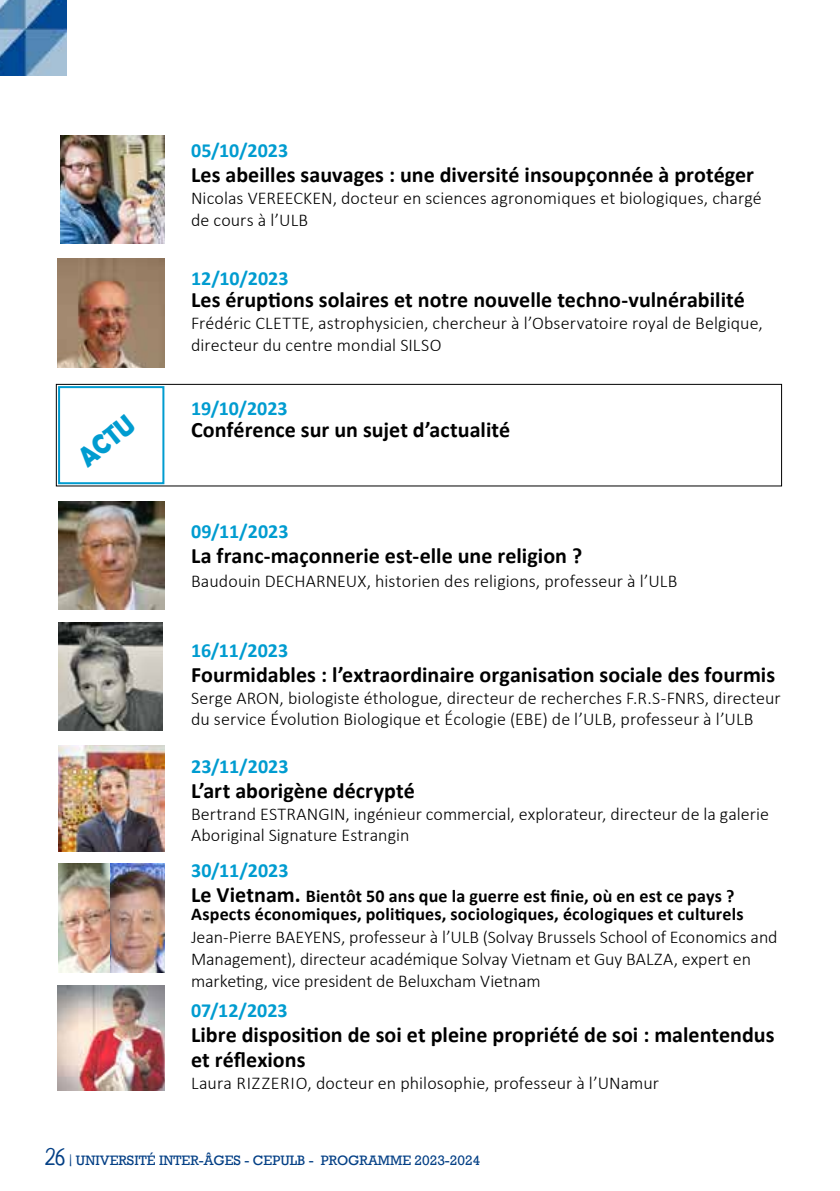
<style>
.page{position:relative;width:840px;height:1191px;background:#fff}
.page>*{position:absolute;margin:0;border:0;box-sizing:border-box;transform-origin:0 0}
.t1{font:700 28px "Berlin Sans FB Demi";color:#009cd0;scale:.9 1}
.t2{font:700 22px/25px "Calibri";letter-spacing:.005em;color:#000}
.t3{font:700 20px "Calibri";letter-spacing:.005em;color:#009cd0}
.t4{font:300 18px/22px "Calibri";letter-spacing:.005em;color:#000}
.t5{font:700 18px/18px "Calibri";letter-spacing:.01em;color:#000}
.t6{font:14px "Rockwell";color:#033f85}
.s1{font-size:22px}
.s2{font-family:"Neucha";font-size:24px}
.s3{font-family:"Neucha"}
</style>
<div class="page">
<img style="left:0;top:0;width:67px;height:75px">
<img style="left:58px;top:259px;width:106px;height:108px">
<img style="left:58px;top:501px;width:106px;height:108px">
<img style="left:58px;top:863px;width:107px;height:109px">
<img style="left:58px;top:622px;width:104px;height:109px">
<img style="left:58px;top:745px;width:106px;height:106px">
<img style="left:58px;top:985px;width:107px;height:106px">
<img style="left:60px;top:135px;width:104px;height:109px">
<div style="left:56px;top:384px;width:725px;height:102px;border:1px solid #000"></div>
<div style="left:58px;top:386px;width:106px;height:98px;border:2px solid #009cd0"></div>
<p class="t3" style="left:191px;top:136px;width:99px">05/10/2023</p>
<p class="t2" style="left:191px;top:162px;width:564px">Les abeilles sauvages : une diversité insoupçonnée à protéger</p>
<p class="t4" style="left:191px;top:187px;width:572px">Nicolas VEREECKEN, docteur en sciences agronomiques et biologiques, chargé de cours à l’ULB</p>
<h1 class="t1" style="left:72px;top:447px;width:72px;rotate:-39deg">ACTU</h1>
<p class="t3" style="left:191px;top:264px;width:99px">12/10/2023</p>
<p class="t2" style="left:191px;top:287px;width:555px">Les éruptions solaires et notre nouvelle techno-vulnérabilité</p>
<p class="t4" style="left:191px;top:312px;width:573px">Frédéric CLETTE, astrophysicien, chercheur à l’Observatoire royal de Belgique, directeur du centre mondial SILSO</p>
<p class="t3" style="left:191px;top:394px;width:98px">19/10/2023</p>
<p class="t2" style="left:191px;top:416px;width:320px">Conférence sur un sujet d’actualité</p>
<p class="t3" style="left:191px;top:517px;width:99px">09/11/2023</p>
<p class="t2" style="left:191px;top:542px;width:392px">La franc-maçonnerie est-elle une religion ?</p>
<p class="t4" style="left:191px;top:569px;width:487px">Baudouin DECHARNEUX, historien des religions, professeur à l’ULB</p>
<p class="t3" style="left:191px;top:636px;width:99px">16/11/2023</p>
<p class="t2" style="left:191px;top:662px;width:585px">Fourmidables : l’extraordinaire organisation sociale des fourmis</p>
<p class="t4" style="left:191px;top:686px;width:591px">Serge ARON, biologiste éthologue, directeur de recherches F.R.S-FNRS, directeur du service Évolution Biologique et Écologie (EBE) de l’ULB, professeur à l’ULB</p>
<p class="t3" style="left:191px;top:752px;width:99px">23/11/2023</p>
<p class="t2" style="left:191px;top:778px;width:225px">L’art aborigène décrypté</p>
<p class="t4" style="left:191px;top:802px;width:579px">Bertrand ESTRANGIN, ingénieur commercial, explorateur, directeur de la galerie<br>Aboriginal Signature Estrangin</p>
<p class="t3" style="left:191px;top:856px;width:99px">30/11/2023</p>
<p class="t5" style="left:191px;top:887px;width:553px"><span class="s1">Le Vietnam.</span> Bientôt 50 ans que la guerre est finie, où en est ce pays ?<br>Aspects économiques, politiques, sociologiques, écologiques et culturels</p>
<p class="t4" style="left:191px;top:925px;width:587px">Jean-Pierre BAEYENS, professeur à l’ULB (Solvay Brussels School of Economics and<br>Management), directeur académique Solvay Vietnam et Guy BALZA, expert en marketing, vice president de Beluxcham Vietnam</p>
<p class="t3" style="left:191px;top:996px;width:98px">07/12/2023</p>
<p class="t2" style="left:191px;top:1022px;width:584px">Libre disposition de soi et pleine propriété de soi : malentendus et réflexions</p>
<p class="t4" style="left:191px;top:1071px;width:469px">Laura RIZZERIO, docteur en philosophie, professeur à l’UNamur</p>
<p class="t6" style="left:45px;top:1152px;width:436px"><span class="s2">26</span> <span class="s3">|</span> UNIVERSITÉ INTER-ÂGES - CEPULB - PROGRAMME 2023-2024</p>
</div>
